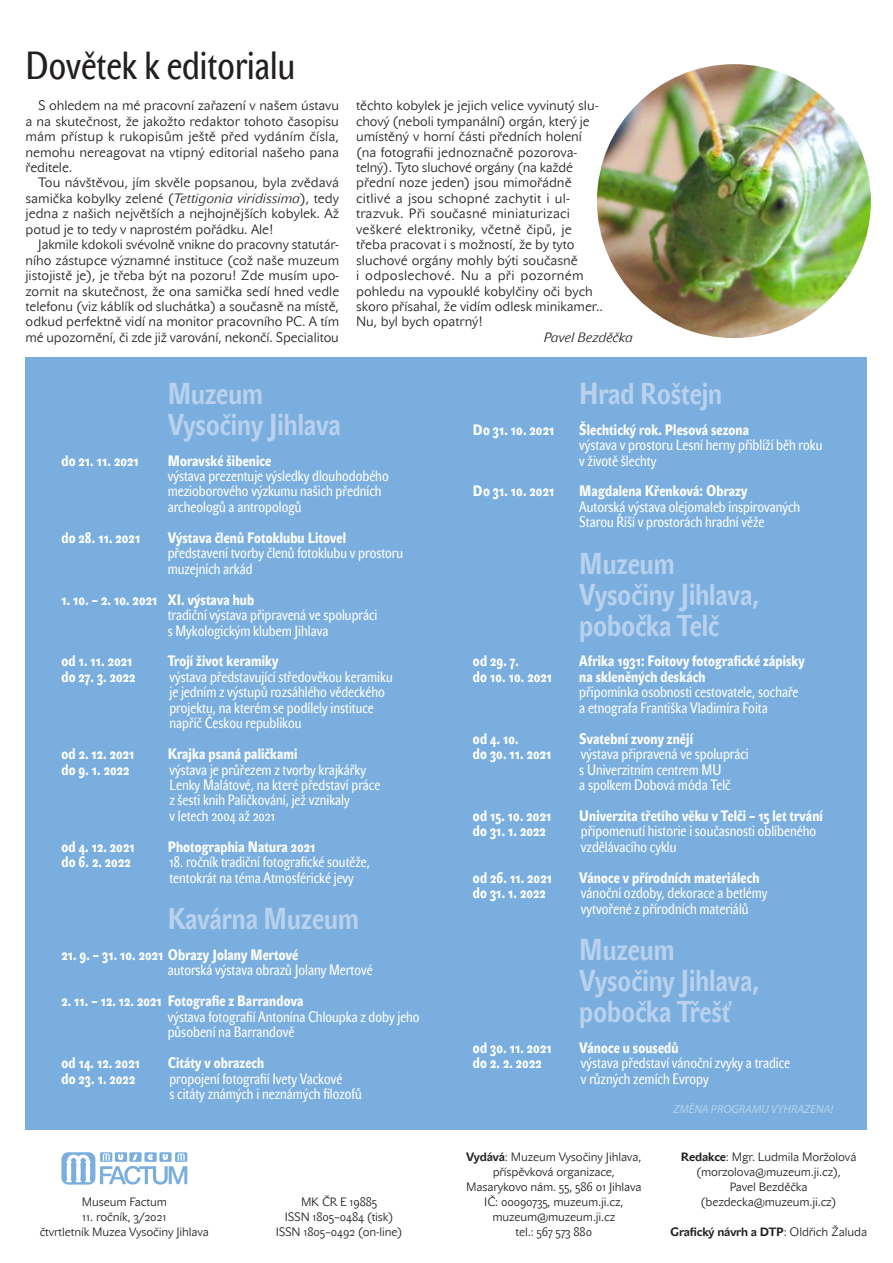
<style>
.page{position:relative;width:893px;height:1263px;background:#fff}
.page>*{position:absolute;margin:0;border:0;box-sizing:border-box;transform-origin:0 0}
.t1{font:39px "John Sans Cond Text CE";color:#231f20}
.Akce_-_H1{font:700 30px/30.9px "John Sans Cond Text CE";color:#b9d1ec}
.Akce_-_text{font:15px/15.5px "John Sans Cond Text CE";color:#fff}
.Akce_-_H2{font:15px "John Sans Cond Heavy CE";letter-spacing:.01em;color:#fff}
.Akce_-_text-2{font:15px "John Sans Cond Heavy CE";letter-spacing:.01em;color:#fff}
.Akce_-_H2-2{font:15px/15.5px "John Sans Cond Text CE";color:#fff}
.blok{font:13.5px/15.5px "John Sans Lite CE";color:#231f20;text-align:justify}
.blok_-_podpis{font:italic 13.5px "John Sans Lite CE";letter-spacing:-.005em;color:#231f20}
.blok-2{font:12px/15px "John Sans Lite CE";letter-spacing:-.01em;color:#231f20;text-align:center}
.blok-3{font:700 12px "John Sans Text CE";letter-spacing:-.01em;color:#231f20}
.popiska{font:italic 12px "Myriad Pro";color:#b9d1ec}
.s1{font-style:italic}
.s2{font-family:"John Sans Text CE";font-weight:700}
.s3{font-family:"John Sans Lite CE";font-weight:400}
</style>
<div class="page">
<div style="left:26px;top:357px;width:841px;height:773px;background:#79aede"></div>
<svg style="left:61px;top:1152px;width:126px;height:32px"></svg>
<img style="left:597px;top:64px;width:274px;height:274px;border-radius:137px">
<h1 class="t1" style="left:26px;top:43px;width:271px">Dovětek k editorialu</h1>
<p class="blok" style="left:26px;top:98px;width:315px;text-indent:13px">S ohledem na mé pracovní zařazení v našem ústavu a na skutečnost, že jakožto redaktor tohoto časopisu mám přístup k rukopisům ještě před vydáním čísla, nemohu nereagovat na vtipný editorial našeho pana ředitele.</p>
<p class="blok" style="left:26px;top:175px;width:315px;text-indent:13px">Tou návštěvou, jím skvěle popsanou, byla zvědavá samička kobylky zelené (<span class="s1">Tettigonia viridissima</span>), tedy jedna z našich největších a nejhojnějších kobylek. Až potud je to tedy v naprostém pořádku. Ale!</p>
<p class="blok" style="left:26px;top:237px;width:315px;text-indent:13px">Jakmile kdokoli svévolně vnikne do pracovny statutár&shy;ního zástupce významné instituce (což naše muzeum jistojistě je), je třeba být na pozoru! Zde musím upo&shy;zornit na skutečnost, že ona samička sedí hned vedle telefonu (viz káblík od sluchátka) a současně na místě, odkud perfektně vidí na monitor pracovního PC. A tím mé upozornění, či zde již varování, nekončí. Specialitou</p>
<p class="blok" style="left:356px;top:98px;width:248px;text-align:left">těchto kobylek je jejich velice vyvinutý slu&shy;chový (neboli tympanální) orgán, který je umístěný v horní části předních holení (na fotografii jednoznačně pozorova&shy;telný). Tyto sluchové orgány (na každé přední noze jeden) jsou mimořádně citlivé a jsou schopné zachytit i ul&shy;trazvuk. Při současné miniaturizaci veškeré elektroniky, včetně čipů, je třeba pracovat i s možností, že by tyto sluchové orgány mohly býti současně<br>i odposlechové. Nu a při pozorném pohledu na vypouklé kobylčiny oči bych skoro přísahal, že vidím odlesk minikamer..<br>Nu, byl bych opatrný!</p>
<p class="blok_-_podpis" style="left:544px;top:329px;width:91px">Pavel Bezděčka</p>
<p class="Akce_-_H1" style="left:168px;top:378px;width:175px">Muzeum<br>Vysočiny Jihlava</p>
<p class="Akce_-_H2" style="left:61px;top:452px;width:79px">do 21. 11. 2021</p>
<p class="Akce_-_H2" style="left:168px;top:452px;width:105px">Moravské šibenice</p>
<p class="Akce_-_text" style="left:168px;top:468px;width:222px">výstava prezentuje výsledky dlouhodobého mezioborového výzkumu našich předních archeologů a antropologů</p>
<p class="Akce_-_H2" style="left:61px;top:529px;width:80px">do 28. 11. 2021</p>
<p class="Akce_-_H2" style="left:168px;top:529px;width:180px">Výstava členů Fotoklubu Litovel</p>
<p class="Akce_-_text" style="left:168px;top:545px;width:237px">představení tvorby členů fotoklubu v prostoru muzejních arkád</p>
<p class="Akce_-_H2" style="left:61px;top:591px;width:194px">1. 10. – 2. 10. 2021 XI. výstava hub</p>
<p class="Akce_-_text" style="left:168px;top:607px;width:211px">tradiční výstava připravená ve spolupráci s Mykologickým klubem Jihlava</p>
<p class="Akce_-_H2" style="left:61px;top:653px;width:72px">od 1. 11. 2021</p>
<p class="Akce_-_H2" style="left:168px;top:653px;width:112px">Trojí život keramiky</p>
<p class="Akce_-_text-2" style="left:61px;top:668px;width:76px">do 27. 3. 2022</p>
<p class="Akce_-_text" style="left:169px;top:669px;width:225px">výstava představující středověkou keramiku je jedním z výstupů rozsáhlého vědeckého projektu, na kterém se podílely instituce napříč Českou republikou</p>
<p class="Akce_-_H2" style="left:61px;top:745px;width:75px">od 2. 12. 2021</p>
<p class="Akce_-_H2" style="left:168px;top:745px;width:131px">Krajka psaná paličkami</p>
<p class="Akce_-_text-2" style="left:61px;top:761px;width:69px">do 9. 1. 2022</p>
<p class="Akce_-_text" style="left:169px;top:762px;width:212px">výstava je průřezem z tvorby krajkářky Lenky Malátové, na které představí práce z šesti knih Paličkování, jež vznikaly<br>v letech 2004 až 2021</p>
<p class="Akce_-_H2" style="left:61px;top:838px;width:75px">od 4. 12. 2021</p>
<p class="Akce_-_H2" style="left:168px;top:838px;width:149px">Photographia Natura 2021</p>
<p class="Akce_-_text-2" style="left:61px;top:853px;width:71px">do 6. 2. 2022</p>
<p class="Akce_-_text" style="left:169px;top:854px;width:202px">18. ročník tradiční fotografické soutěže, tentokrát na téma Atmosférické jevy</p>
<p class="Akce_-_H1" style="left:168px;top:903px;width:193px">Kavárna Muzeum</p>
<p class="Akce_-_H2" style="left:61px;top:946px;width:238px">21. 9. – 31. 10. 2021 Obrazy Jolany Mertové</p>
<p class="Akce_-_text" style="left:168px;top:963px;width:206px">autorská výstava obrazů Jolany Mertové</p>
<p class="Akce_-_H2" style="left:61px;top:992px;width:243px">2. 11. – 12. 12. 2021 Fotografie z Barrandova</p>
<p class="Akce_-_text" style="left:168px;top:1009px;width:253px">výstava fotografií Antonína Chloupka z doby jeho působení na Barrandově</p>
<p class="Akce_-_H2" style="left:61px;top:1054px;width:80px">od 14. 12. 2021</p>
<p class="Akce_-_H2" style="left:168px;top:1054px;width:98px">Citáty v obrazech</p>
<p class="Akce_-_text-2" style="left:61px;top:1070px;width:75px">do 23. 1. 2022</p>
<p class="Akce_-_text" style="left:169px;top:1071px;width:194px">propojení fotografií Ivety Vackové<br>s citáty známých i neznámých filozofů</p>
<p class="blok-2" style="left:82px;top:1194px;width:86px">Museum Factum</p>
<p class="blok-2" style="left:82px;top:1209px;width:86px">11. ročník, 3/2021</p>
<p class="blok-2" style="left:40px;top:1224px;width:171px">čtvrtletník Muzea Vysočiny Jihlava</p>
<p class="blok-2" style="left:301px;top:1194px;width:78px">MK ČR E 19885</p>
<p class="blok-2" style="left:285px;top:1209px;width:110px">ISSN 1805–0484 (tisk)</p>
<p class="blok-2" style="left:276px;top:1224px;width:128px">ISSN 1805–0492 (on-line)</p>
<p class="Akce_-_H1" style="left:579px;top:378px;width:144px">Hrad Roštejn</p>
<p class="Akce_-_H2" style="left:473px;top:421px;width:83px">Do 31. 10. 2021</p>
<p class="Akce_-_H2" style="left:579px;top:421px;width:171px">Šlechtický rok. Plesová sezona</p>
<p class="Akce_-_text" style="left:579px;top:437px;width:245px">výstava v prostoru Lesní herny přiblíží běh roku v životě šlechty</p>
<p class="Akce_-_H2" style="left:473px;top:483px;width:83px">Do 31. 10. 2021</p>
<p class="Akce_-_H2" style="left:579px;top:483px;width:170px">Magdalena Křenková: Obrazy</p>
<p class="Akce_-_text" style="left:579px;top:499px;width:223px">Autorská výstava olejomaleb inspirovaných<br>Starou Říší v prostorách hradní věže</p>
<p class="Akce_-_H1" style="left:579px;top:548px;width:181px">Muzeum<br>Vysočiny Jihlava, pobočka Telč</p>
<p class="Akce_-_H2" style="left:473px;top:653px;width:48px">od 29. 7.</p>
<p class="Akce_-_H2" style="left:579px;top:653px;width:227px">Afrika 1931: Foitovy fotografické zápisky</p>
<p class="Akce_-_H2" style="left:473px;top:668px;width:81px">do 10. 10. 2021</p>
<p class="Akce_-_H2" style="left:579px;top:668px;width:128px">na skleněných deskách</p>
<p class="Akce_-_text" style="left:579px;top:684px;width:221px">připomínka osobnosti cestovatele, sochaře a etnografa Františka Vladimíra Foita</p>
<p class="Akce_-_H2" style="left:473px;top:730px;width:47px">od 4. 10.</p>
<p class="Akce_-_H2" style="left:579px;top:730px;width:115px">Svatební zvony znějí</p>
<p class="Akce_-_H2" style="left:473px;top:745px;width:80px">do 30. 11. 2021</p>
<p class="Akce_-_H2-2" style="left:579px;top:746px;width:171px">výstava připravená ve spolupráci s Univerzitním centrem MU<br>a spolkem Dobová móda Telč</p>
<p class="Akce_-_H2" style="left:473px;top:807px;width:80px">od 15. 10. 2021</p>
<p class="Akce_-_H2" style="left:579px;top:807px;width:245px">Univerzita třetího věku v Telči – 15 let trvání</p>
<p class="Akce_-_text-2" style="left:473px;top:823px;width:74px">do 31. 1. 2022</p>
<p class="Akce_-_text" style="left:581px;top:823px;width:237px">připomenutí historie i současnosti oblíbeného vzdělávacího cyklu</p>
<p class="Akce_-_H2" style="left:473px;top:869px;width:80px">od 26. 11. 2021</p>
<p class="Akce_-_H2" style="left:579px;top:869px;width:182px">Vánoce v přírodních materiálech</p>
<p class="Akce_-_text-2" style="left:473px;top:884px;width:74px">do 31. 1. 2022</p>
<p class="Akce_-_text" style="left:581px;top:885px;width:188px">vánoční ozdoby, dekorace a betlémy vytvořené z přírodních materiálů</p>
<p class="Akce_-_H1" style="left:579px;top:934px;width:181px">Muzeum<br>Vysočiny Jihlava, pobočka Třešť</p>
<p class="Akce_-_H2" style="left:473px;top:1039px;width:80px">od 30. 11. 2021</p>
<p class="Akce_-_H2" style="left:579px;top:1039px;width:101px">Vánoce u sousedů</p>
<p class="Akce_-_text-2" style="left:473px;top:1054px;width:70px">do 2. 2. 2022</p>
<p class="Akce_-_text" style="left:581px;top:1055px;width:211px">výstava představí vánoční zvyky a tradice v různých zemích Evropy</p>
<p class="popiska" style="left:673px;top:1102px;width:162px">ZMĚNA PROGRAMU VYHRAZENA!</p>
<p class="blok-2" style="left:466px;top:1149px;width:177px"><span class="s2">Vydává</span>: Muzeum Vysočiny Jihlava,</p>
<p class="blok-2" style="left:466px;top:1164px;width:177px">příspěvková organizace,<br>Masarykovo nám. 55, 586 01 Jihlava</p>
<p class="blok-2" style="left:484px;top:1194px;width:141px">IČ: 00090735, muzeum.ji.cz, muzeum@muzeum.ji.cz</p>
<p class="blok-2" style="left:516px;top:1224px;width:78px">tel.: 567 573 880</p>
<p class="blok-2" style="left:681px;top:1149px;width:177px"><span class="s2">Redakce</span>: Mgr. Ludmila Moržolová</p>
<p class="blok-2" style="left:696px;top:1164px;width:146px">(morzolova@muzeum.ji.cz),<br>Pavel Bezděčka</p>
<p class="blok-2" style="left:701px;top:1194px;width:138px">(bezdecka@muzeum.ji.cz)</p>
<p class="blok-3" style="left:670px;top:1225px;width:199px">Grafický návrh a DTP<span class="s3">: Oldřich Žaluda</span></p>
</div>
